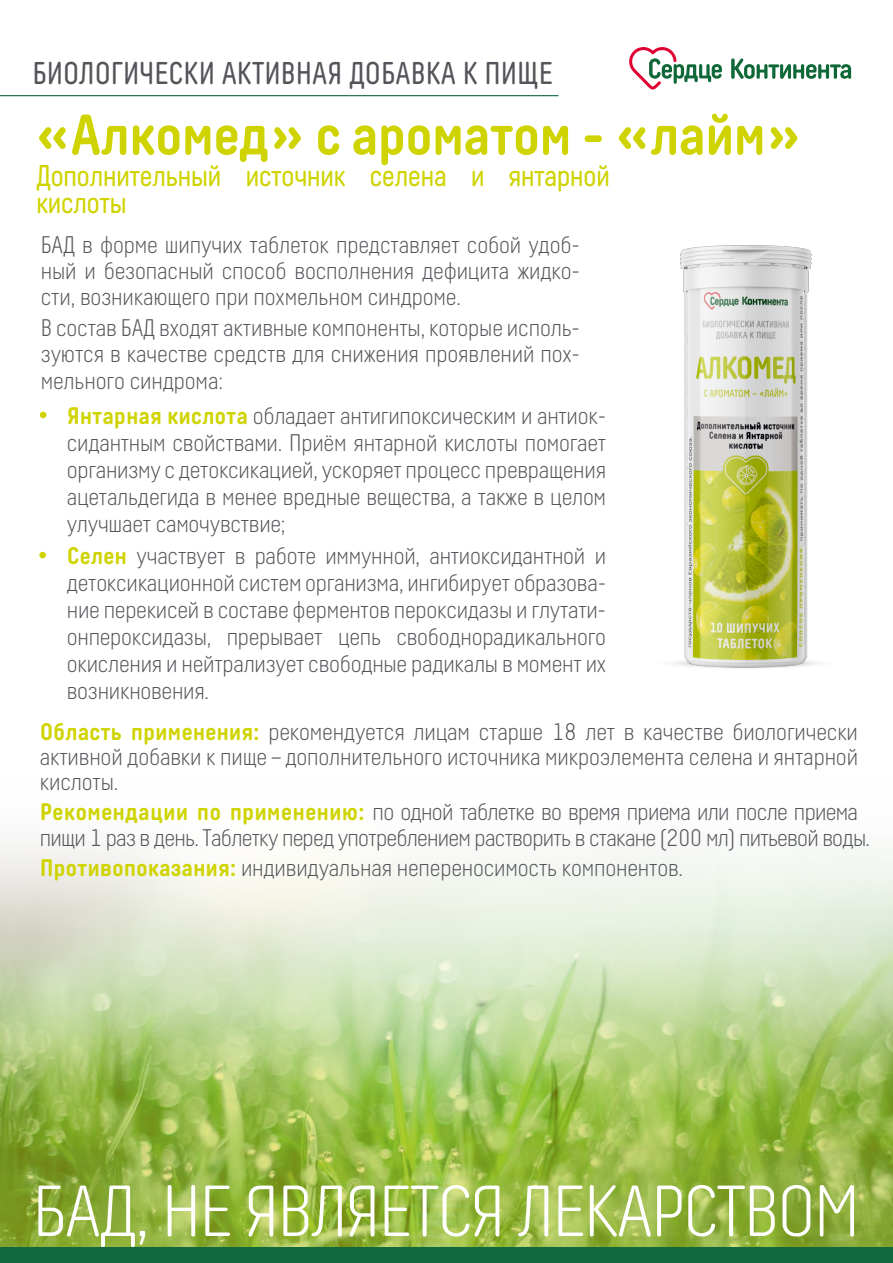
<style>
.page{position:relative;width:893px;height:1263px;background:#fff}
.page>*{position:absolute;margin:0;border:0;box-sizing:border-box;transform-origin:0 0}
.t1{font:72px "Decima Round A Light";letter-spacing:-.025em;color:#fff;scale:1.05 1}
.t2{font:700 57px "Decima Round A";letter-spacing:-.025em;color:#cfd400}
.t3{font:31.5px "Decima Round A";color:#54555a;scale:.95 1}
.t4{font:30px/27px "Decima Round A";letter-spacing:-.025em;color:#cfd400;scale:.95 1}
.t5{font:24px/27px "Decima Round A Light";letter-spacing:-.01em;color:#54555a;text-align:justify}
.t6{font:24px/25.5px "Decima Round A Light";letter-spacing:-.03em;color:#54555a}
.s1{font-family:"Decima Round A";font-weight:700;color:#cfd400}
</style>
<div class="page">
<svg style="left:0;top:1097px;width:893px;height:150px;background:#94b540"></svg>
<svg style="left:0;top:842px;width:893px;height:255px;background:#d1e1b7"></svg>
<hr style="left:0;top:95px;width:559px;height:1px;background:#0f6b3f">
<svg style="left:731px;top:58px;width:120px;height:21px"></svg>
<svg style="left:629px;top:47px;width:93px;height:43px"></svg>
<div style="left:0;top:1247px;width:893px;height:16px;background:#0f6b3f"></div>
<svg style="left:40px;top:412px;width:6px;height:6px"></svg>
<div style="left:39px;top:552px;width:7px;height:6px;background:#cfd400;border-radius:50%"></div>
<img style="left:674px;top:245px;width:144px;height:423px">
<h3 class="t3" style="left:32px;top:55px;width:549px">БИОЛОГИЧЕСКИ АКТИВНАЯ ДОБАВКА К ПИЩЕ</h3>
<h2 class="t2" style="left:35px;top:101px;width:768px">«Алкомед» с ароматом - «лайм»</h2>
<p class="t4" style="left:36px;top:162px;width:606px">Дополнительный источник селена и янтарной кислоты</p>
<p class="t5" style="left:41px;top:231px;width:541px;line-height:26.2px">БАД в форме шипучих таблеток представляет собой удоб&shy;ный и безопасный способ восполнения дефицита жидко&shy;сти, возникающего при похмельном синдроме.</p>
<p class="t5" style="left:41px;top:315px;width:541px;line-height:26.2px">В состав БАД входят активные компоненты, которые исполь&shy;зуются в качестве средств для снижения проявлений пох&shy;мельного синдрома:</p>
<p class="t5" style="left:67px;top:402px;width:541px"><span class="s1">Янтарная кислота</span> обладает антигипоксическим и антиок&shy;сидантным свойствами. Приём янтарной кислоты помогает организму с детоксикацией, ускоряет процесс превращения ацетальдегида в менее вредные вещества, а также в целом улучшает самочувствие;</p>
<p class="t5" style="left:67px;top:542px;width:541px"><span class="s1">Селен</span> участвует в работе иммунной, антиоксидантной и детоксикационной систем организма, ингибирует образова&shy;ние перекисей в составе ферментов пероксидазы и глутати&shy;онпероксидазы, прерывает цепь свободнорадикального окисления и нейтрализует свободные радикалы в момент их возникновения.</p>
<p class="t5" style="left:40px;top:718px;width:820px;line-height:25.5px"><span class="s1">Область применения:</span> рекомендуется лицам старше 18 лет в качестве биологически активной добавки к пище – дополнительного источника микроэлемента селена и янтарной кислоты.</p>
<p class="t6" style="left:40px;top:799px;width:832px"><span class="s1">Рекомендации по применению:</span> по одной таблетке во время приема или после приема пищи 1 раз в день. Таблетку перед употреблением растворить в стакане (200 мл) питьевой воды.</p>
<p class="t5" style="left:40px;top:854px;width:645px"><span class="s1">Противопоказания:</span> индивидуальная непереносимость компонентов.</p>
<h1 class="t1" style="left:32px;top:1171px;width:790px">БАД, НЕ ЯВЛЯЕТСЯ ЛЕКАРСТВОМ</h1>
</div>
